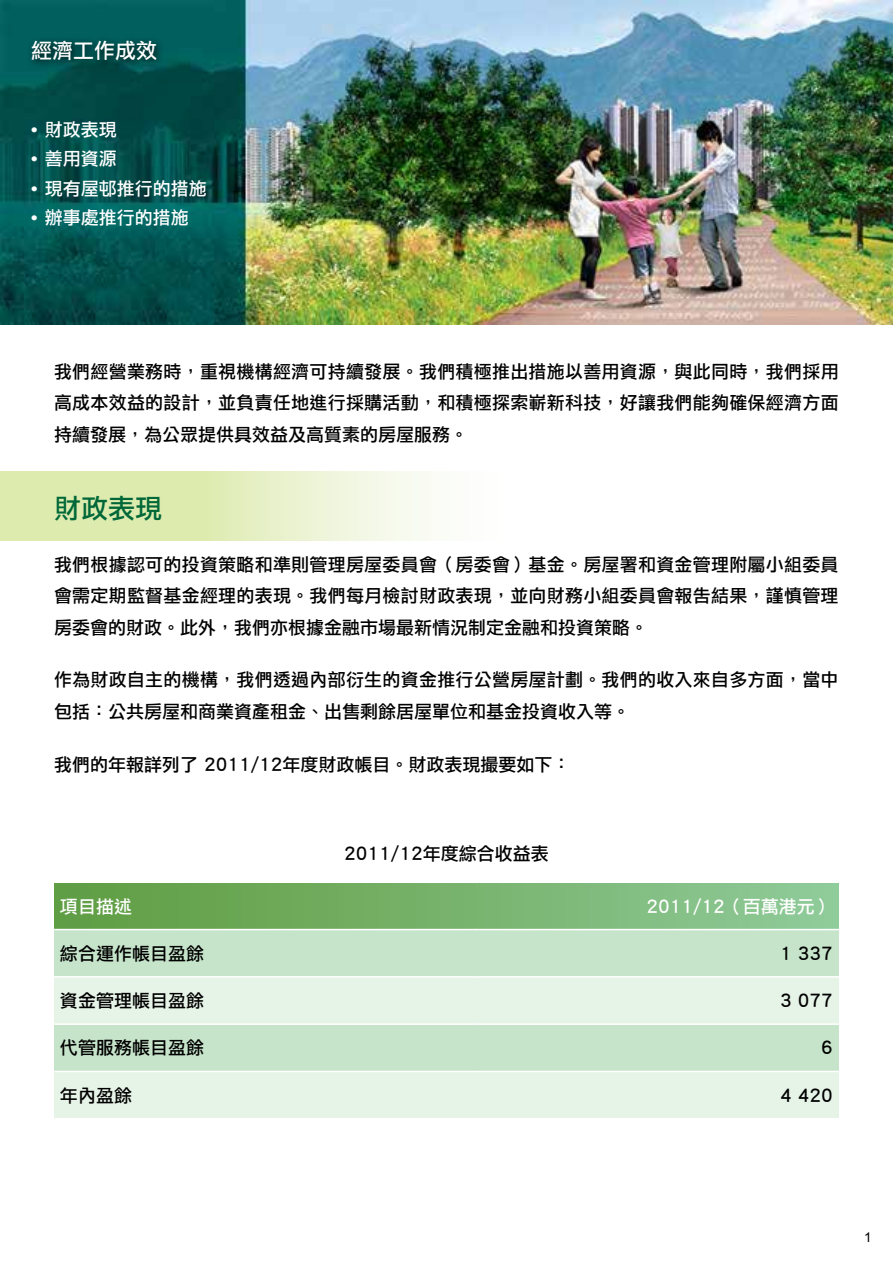
<style>
.page{position:relative;width:893px;height:1263px;background:#fff}
.page>*{position:absolute;margin:0;border:0;box-sizing:border-box;transform-origin:0 0}
.t1{font:27px "Li Hei Pro";color:#006838}
.t2{font:21px "Li Hei Pro";color:#fff}
.t3{font:18px/31.5px "Li Hei Pro";color:#000;text-align:justify}
.t4{font:18px "Li Hei Pro";color:#fff}
.t5{font:13.5px "Arial";color:#000}
.s1{font-family:"Arial";font-weight:700}
</style>
<div class="page">
<svg style="left:0;top:472px;width:432px;height:68px;background:#e5efc3"></svg>
<svg style="left:54px;top:883px;width:785px;height:46px;background:#78b36d"></svg>
<div style="left:54px;top:930px;width:785px;height:46px;background:#c6e4ca"></div>
<svg style="left:54px;top:977px;width:785px;height:141px;background:#dbeedd"></svg>
<hr style="left:54px;top:1023px;width:425px;height:2px;background:#fff">
<hr style="left:479px;top:1023px;width:360px;height:2px;background:#fff">
<hr style="left:54px;top:1071px;width:425px;height:1px;background:#fff">
<hr style="left:479px;top:1071px;width:360px;height:1px;background:#fff">
<img style="left:0;top:0;width:893px;height:324px">
<div style="left:27px;top:35px;width:139px;height:35px;background:#000;opacity:.75"></div>
<h1 class="t2" style="left:31px;top:40px;width:127px">經濟工作成效</h1>
<p class="t4" style="left:31px;top:120px;width:87px"><span class="s1">•</span> 財政表現</p>
<p class="t4" style="left:31px;top:150px;width:87px"><span class="s1">•</span> 善用資源</p>
<p class="t4" style="left:31px;top:179px;width:177px"><span class="s1">•</span> 現有屋邨推行的措施</p>
<p class="t4" style="left:31px;top:209px;width:159px"><span class="s1">•</span> 辦事處推行的措施</p>
<p class="t3" style="left:54px;top:356px;width:786px">我們經營業務時，重視機構經濟可持續發展。我們積極推出措施以善用資源，與此同時，我們採用高成本效益的設計，並負責任地進行採購活動，和積極探索嶄新科技，好讓我們能夠確保經濟方面持續發展，為公眾提供具效益及高質素的房屋服務。</p>
<h2 class="t1" style="left:54px;top:495px;width:109px">財政表現</h2>
<p class="t3" style="left:54px;top:549px;width:786px">我們根據認可的投資策略和準則管理房屋委員會（房委會）基金。房屋署和資金管理附屬小組委員會需定期監督基金經理的表現。我們每月檢討財政表現，並向財務小組委員會報告結果，謹慎管理房委會的財政。此外，我們亦根據金融市場最新情況制定金融和投資策略。</p>
<p class="t3" style="left:54px;top:664px;width:786px">作為財政自主的機構，我們透過內部衍生的資金推行公營房屋計劃。我們的收入來自多方面，當中包括：公共房屋和商業資產租金、出售剩餘居屋單位和基金投資收入等。</p>
<p class="t3" style="left:54px;top:749px;width:518px">我們的年報詳列了 2011/12年度財政帳目。財政表現撮要如下：</p>
<p class="t3" style="left:344px;top:838px;width:206px">2011/12年度綜合收益表</p>
<p class="t4" style="left:60px;top:897px;width:74px">項目描述</p>
<p class="t4" style="left:646px;top:897px;width:188px">2011/12（百萬港元）</p>
<p class="t3" style="left:60px;top:938px;width:145px">綜合運作帳目盈餘</p>
<p class="t3" style="left:780px;top:938px;width:54px">1 337</p>
<p class="t3" style="left:60px;top:985px;width:145px">資金管理帳目盈餘</p>
<p class="t3" style="left:780px;top:985px;width:54px">3 077</p>
<p class="t3" style="left:60px;top:1032px;width:145px">代管服務帳目盈餘</p>
<p class="t3" style="left:821px;top:1032px;width:13px">6</p>
<p class="t3" style="left:60px;top:1080px;width:73px">年內盈餘</p>
<p class="t3" style="left:780px;top:1080px;width:54px">4 420</p>
<p class="t5" style="left:864px;top:1228px;width:9px">1</p>
</div>
